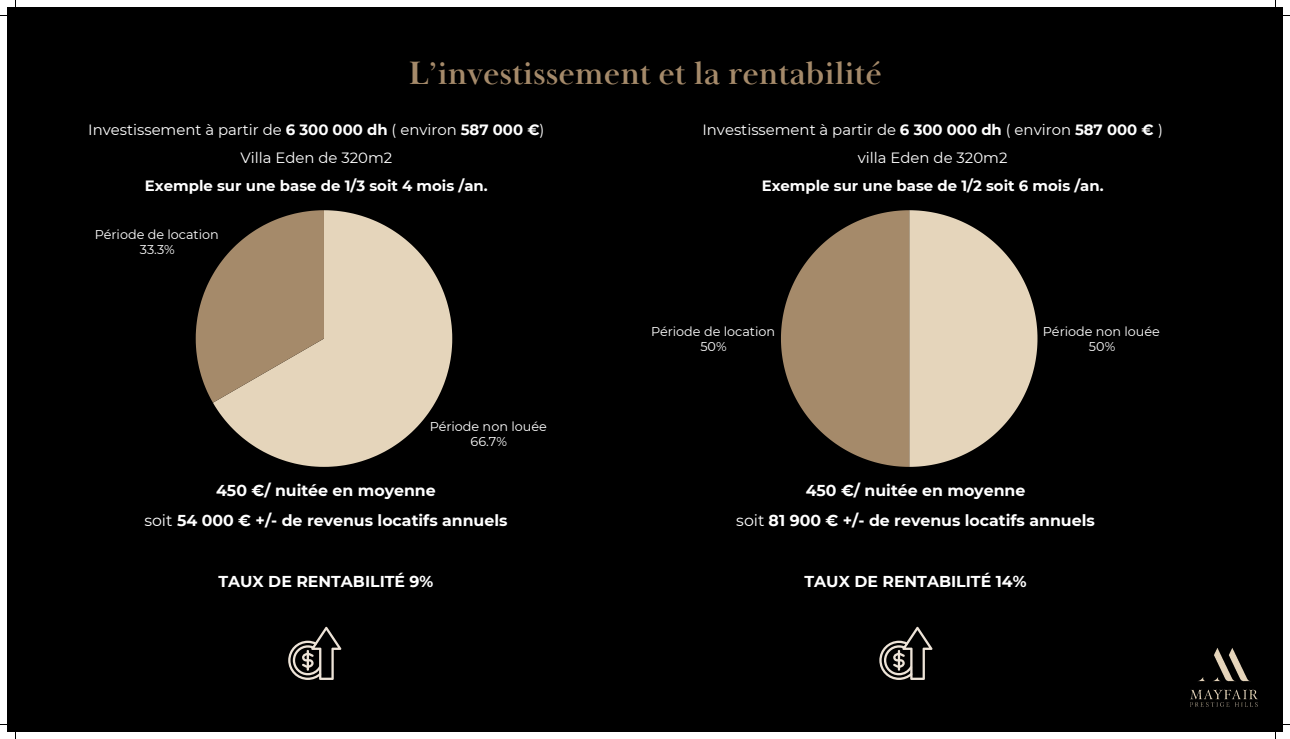
<style>
.page{position:relative;width:1290px;height:739px;background:#fff}
.page>*{position:absolute;margin:0;border:0;box-sizing:border-box;transform-origin:0 0}
.t1{font:700 33.25px "Baskerville Display PT";color:#a58a6a}
.t2{font:700 15.75px "Montserrat";color:#fff}
.t3{font:14.88px/28.2px "Montserrat";color:#fff;text-align:center}
.t4{font:700 14.88px "Montserrat";color:#fff}
.t5{font:12.78px/15.2px "Montserrat";color:#fff;text-align:center}
.s1{font-weight:700}
.s2{font-weight:400}
</style>
<div class="page">
<div style="left:7px;top:7px;width:1276px;height:725px;background:#000"></div>
<svg style="left:879px;top:626px;width:53px;height:54px"></svg>
<svg style="left:213px;top:210px;width:239px;height:257px;fill:#e5d5bb"></svg>
<svg style="left:196px;top:210px;width:128px;height:192px"></svg>
<svg style="left:781px;top:210px;width:256px;height:257px"></svg>
<svg style="left:288px;top:626px;width:53px;height:54px"></svg>
<img style="left:1190px;top:648px;width:68px;height:59px">
<h1 class="t1" style="left:409px;top:53px;width:475px">L’investissement et la rentabilité</h1>
<h2 class="t3" style="left:88px;top:115px;width:458px">Investissement à partir de <span class="s1">6 300 000 dh</span> ( environ <span class="s1">587 000 €</span>)<br>Villa Eden de 320m2</h2>
<p class="t4" style="left:145px;top:177px;width:344px">Exemple sur une base de 1/3 soit 4 mois /an.</p>
<p class="t5" style="left:95px;top:227px;width:126px">Période de location<br>33.3%</p>
<p class="t5" style="left:430px;top:418px;width:119px">Période non louée<br>66.7%</p>
<p class="t2" style="left:216px;top:480px;width:221px">450 €/ nuitée en moyenne</p>
<p class="t2" style="left:144px;top:511px;width:365px"><span class="s2">soit</span> 54 000 € +/- de revenus locatifs annuels</p>
<p class="t2" style="left:218px;top:571px;width:216px">TAUX DE RENTABILITÉ 9%</p>
<p class="t3" style="left:702px;top:115px;width:462px">Investissement à partir de <span class="s1">6 300 000 dh</span> ( environ <span class="s1">587 000 €</span> ) villa Eden de 320m2</p>
<h2 class="t4" style="left:762px;top:177px;width:343px">Exemple sur une base de 1/2 soit 6 mois /an.</h2>
<p class="t5" style="left:651px;top:323px;width:126px">Période de location<br>50%</p>
<p class="t5" style="left:1043px;top:323px;width:119px">Période non louée<br>50%</p>
<p class="t2" style="left:806px;top:480px;width:221px">450 €/ nuitée en moyenne</p>
<p class="t2" style="left:736px;top:511px;width:360px"><span class="s2">soit</span> 81 900 € +/- de revenus locatifs annuels</p>
<p class="t2" style="left:804px;top:571px;width:223px">TAUX DE RENTABILITÉ 14%</p>
</div>
